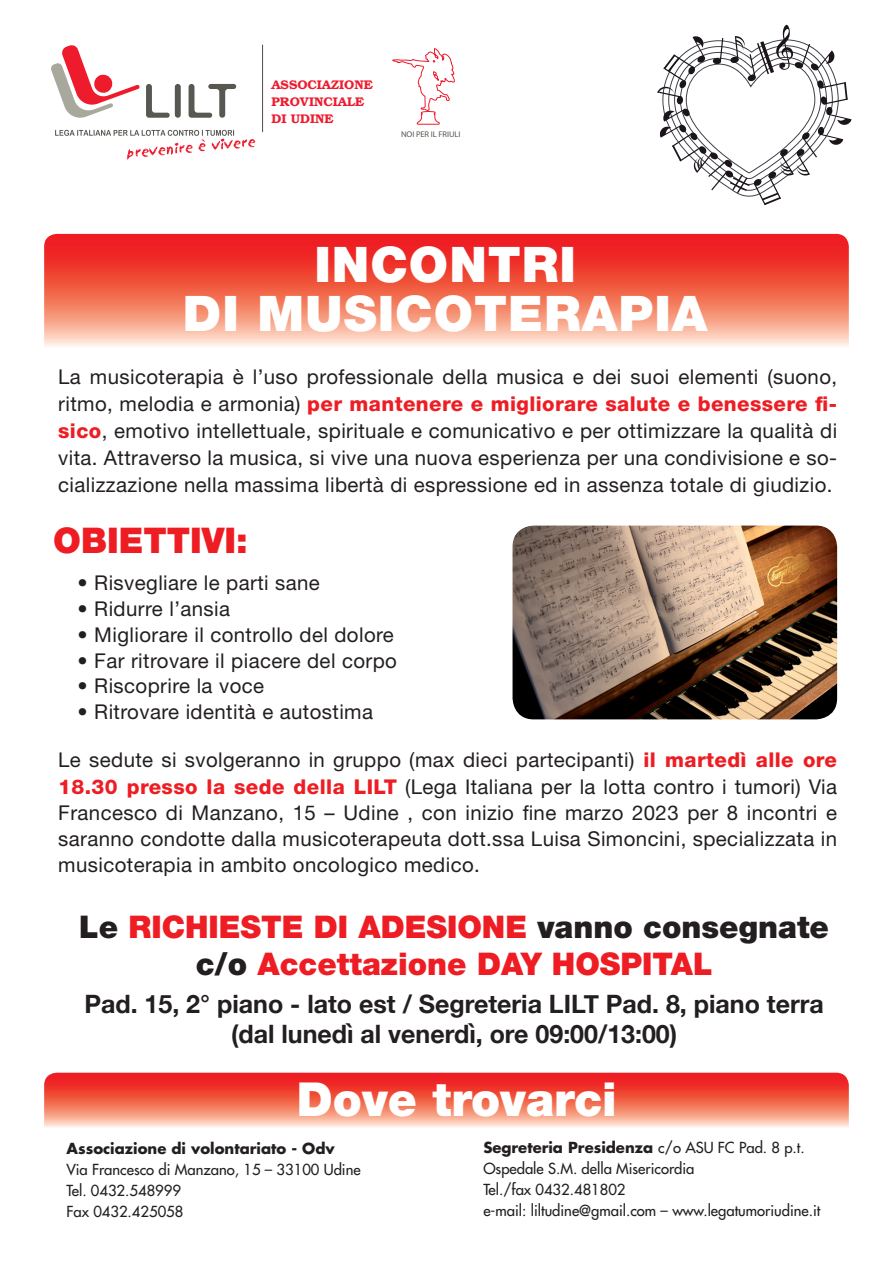
<style>
.page{position:relative;width:893px;height:1263px;background:#fff}
.page>*{position:absolute;margin:0;border:0;box-sizing:border-box;transform-origin:0 0}
.t1{font:900 49.05px/49.1px "Helvetica Neue";letter-spacing:.02em;color:#fff;text-align:center}
.t2{font:900 46.95px "Helvetica Neue";color:#fff}
.t3{font:900 35.4px "Helvetica Neue";color:#ee1d23}
.t4{font:900 31.2px/37.5px "Helvetica Neue";color:#ee1d23;text-align:center}
.t5{font:700 25.35px/30.3px "Helvetica Neue";color:#231f20;text-align:center}
.t6{font:20.4px/27px "Helvetica Neue";letter-spacing:.02em;color:#231f20;text-align:justify}
.t7{font:14.85px/21px "Futura";color:#231f20}
.t8{font:700 14.85px "Futura";color:#231f20}
.t9{font:600 12.6px/17.4px "Bookman";color:#ee1b2d}
.t10{font:8.25px "Myriad";letter-spacing:-.01em;color:#585752}
.s1{font-weight:800;color:#ee1d23}
.s2{color:#231f20}
.s3{font-weight:700}
</style>
<div class="page">
<svg style="left:55px;top:130px;width:200px;height:30px"></svg>
<svg style="left:51px;top:45px;width:89px;height:73px"></svg>
<svg style="left:146px;top:84px;width:90px;height:34px"></svg>
<svg style="left:392px;top:48px;width:63px;height:77px"></svg>
<hr style="left:262px;top:45px;width:1px;height:87px;background:#585752">
<svg style="left:44px;top:1073px;width:805px;height:55px;background:#f36d5c"></svg>
<svg style="left:44px;top:234px;width:805px;height:113px;background:#f36c5b"></svg>
<img style="left:512px;top:526px;width:325px;height:193px">
<svg style="left:657px;top:24px;width:194px;height:181px"></svg>
<p class="t9" style="left:271px;top:76px;width:103px">ASSOCIAZIONE<br>PROVINCIALE<br>DI UDINE</p>
<p class="t10" style="left:401px;top:130px;width:61px">NOI PER IL FRIULI</p>
<h1 class="t1" style="left:183px;top:240px;width:526px">INCONTRI<br>DI MUSICOTERAPIA</h1>
<p class="t6" style="left:58px;top:363px;width:780px">La musicoterapia è l’uso professionale della musica e dei suoi elementi (suono, ritmo, melodia e armonia) <span class="s1">per mantenere e migliorare salute e benessere fi&shy;sico</span>, emotivo intellettuale, spirituale e comunicativo e per ottimizzare la qualità di vita. Attraverso la musica, si vive una nuova esperienza per una condivisione e so&shy;cializzazione nella massima libertà di espressione ed in assenza totale di giudizio.</p>
<h3 class="t3" style="left:53px;top:519px;width:196px">OBIETTIVI:</h3>
<p class="t6" style="left:78px;top:569px;width:244px">• Risvegliare le parti sane</p>
<p class="t6" style="left:78px;top:594px;width:154px">• Ridurre l’ansia</p>
<p class="t6" style="left:78px;top:620px;width:318px">• Migliorare il controllo del dolore</p>
<p class="t6" style="left:78px;top:646px;width:321px">• Far ritrovare il piacere del corpo</p>
<p class="t6" style="left:78px;top:672px;width:188px">• Riscoprire la voce</p>
<p class="t6" style="left:78px;top:698px;width:297px">• Ritrovare identità e autostima</p>
<p class="t6" style="left:58px;top:746px;width:780px;line-height:26.2px">Le sedute si svolgeranno in gruppo (max dieci partecipanti) <span class="s1">il martedì alle ore 18.30 presso la sede della LILT</span> (Lega Italiana per la lotta contro i tumori) Via Francesco di Manzano, 15 – Udine , con inizio fine marzo 2023 per 8 incontri e saranno condotte dalla musicoterapeuta dott.ssa Luisa Simoncini, specializzata in musicoterapia in ambito oncologico medico.</p>
<h3 class="t4" style="left:79px;top:908px;width:751px"><span class="s2">Le</span> RICHIESTE DI ADESIONE <span class="s2">vanno consegnate c/o</span> Accettazione DAY HOSPITAL</h3>
<p class="t5" style="left:84px;top:989px;width:741px">Pad. 15, 2° piano - lato est / Segreteria LILT Pad. 8, piano terra (dal lunedì al venerdì, ore 09:00/13:00)</p>
<h2 class="t2" style="left:297px;top:1071px;width:321px">Dove trovarci</h2>
<p class="t8" style="left:67px;top:1138px;width:270px">Associazione di volontariato - Odv</p>
<p class="t7" style="left:67px;top:1159px;width:296px">Via Francesco di Manzano, 15 – 33100 Udine<br>Tel. 0432.548999<br>Fax 0432.425058</p>
<p class="t7" style="left:483px;top:1136px;width:339px"><span class="s3">Segreteria Presidenza</span> c/o ASU FC Pad. 8 p.t.<br>Ospedale S.M. della Misericordia<br>Tel./fax 0432.481802<br>e-mail: liltudine@gmail.com – www.legatumoriudine.it</p>
</div>
